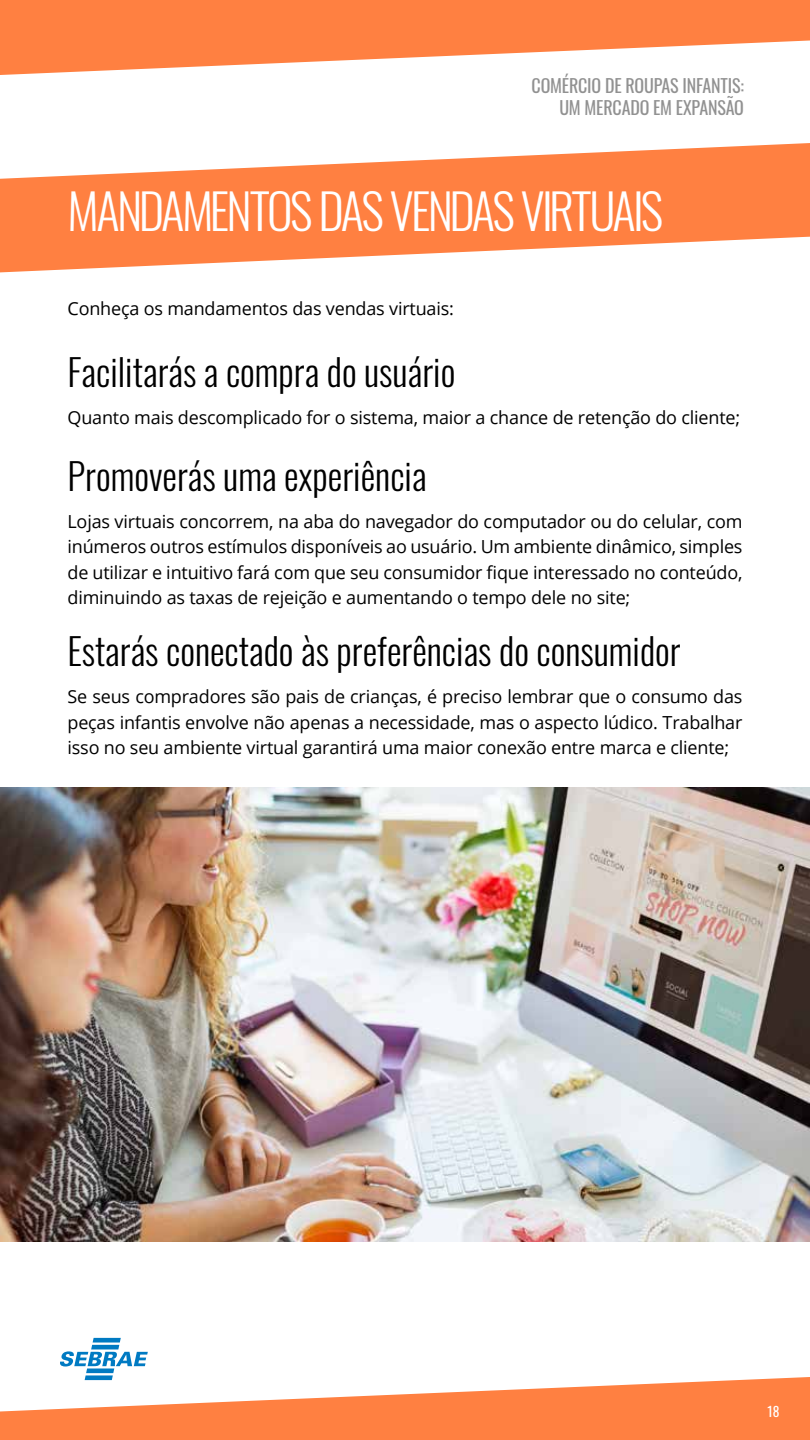
<style>
.page{position:relative;width:810px;height:1440px;background:#fff}
.page>*{position:absolute;margin:0;border:0;box-sizing:border-box;transform-origin:0 0}
.t1{font:300 48.75px "Oswald";letter-spacing:-.055em;color:#fff}
.t2{font:300 36.75px "Oswald";color:#000}
.t3{font:18px/25.5px "Open Sans";letter-spacing:-.01em;color:#000;text-align:justify}
.t4{font:18px/22.5px "Oswald";letter-spacing:-.01em;color:#919191;text-align:right}
.t5{font:13.5px "Oswald";color:#fff}
</style>
<div class="page">
<img style="left:0;top:787px;width:810px;height:455px">
<svg style="left:0;top:0;width:810px;height:75px;fill:#ff8041"></svg>
<svg style="left:0;top:1377px;width:810px;height:63px;fill:#ff8041"></svg>
<svg style="left:60px;top:1338px;width:88px;height:42px"></svg>
<svg style="left:0;top:143px;width:810px;height:130px;fill:#ff8041"></svg>
<p class="t4" style="left:532px;top:72px;width:214px">COMÉRCIO DE ROUPAS INFANTIS:<br>UM MERCADO EM EXPANSÃO</p>
<h1 class="t1" style="left:68px;top:168px;width:597px">MANDAMENTOS DAS VENDAS VIRTUAIS</h1>
<p class="t3" style="left:68px;top:296px;width:388px">Conheça os mandamentos das vendas virtuais:</p>
<h2 class="t2" style="left:68px;top:340px;width:389px">Facilitarás a compra do usuário</h2>
<p class="t3" style="left:68px;top:404px;width:674px">Quanto mais descomplicado for o sistema, maior a chance de retenção do cliente;</p>
<h2 class="t2" style="left:68px;top:443px;width:361px">Promoverás uma experiência</h2>
<p class="t3" style="left:68px;top:508px;width:677px">Lojas virtuais concorrem, na aba do navegador do computador ou do celular, com inúmeros outros estímulos disponíveis ao usuário. Um ambiente dinâmico, simples de utilizar e intuitivo fará com que seu consumidor fique interessado no conteúdo, diminuindo as taxas de rejeição e aumentando o tempo dele no site;</p>
<h2 class="t2" style="left:68px;top:619px;width:615px">Estarás conectado às preferências do consumidor</h2>
<p class="t3" style="left:68px;top:683px;width:677px">Se seus compradores são pais de crianças, é preciso lembrar que o consumo das peças infantis envolve não apenas a necessidade, mas o aspecto lúdico. Trabalhar isso no seu ambiente virtual garantirá uma maior conexão entre marca e cliente;</p>
<p class="t5" style="left:768px;top:1399px;width:14px">18</p>
</div>
